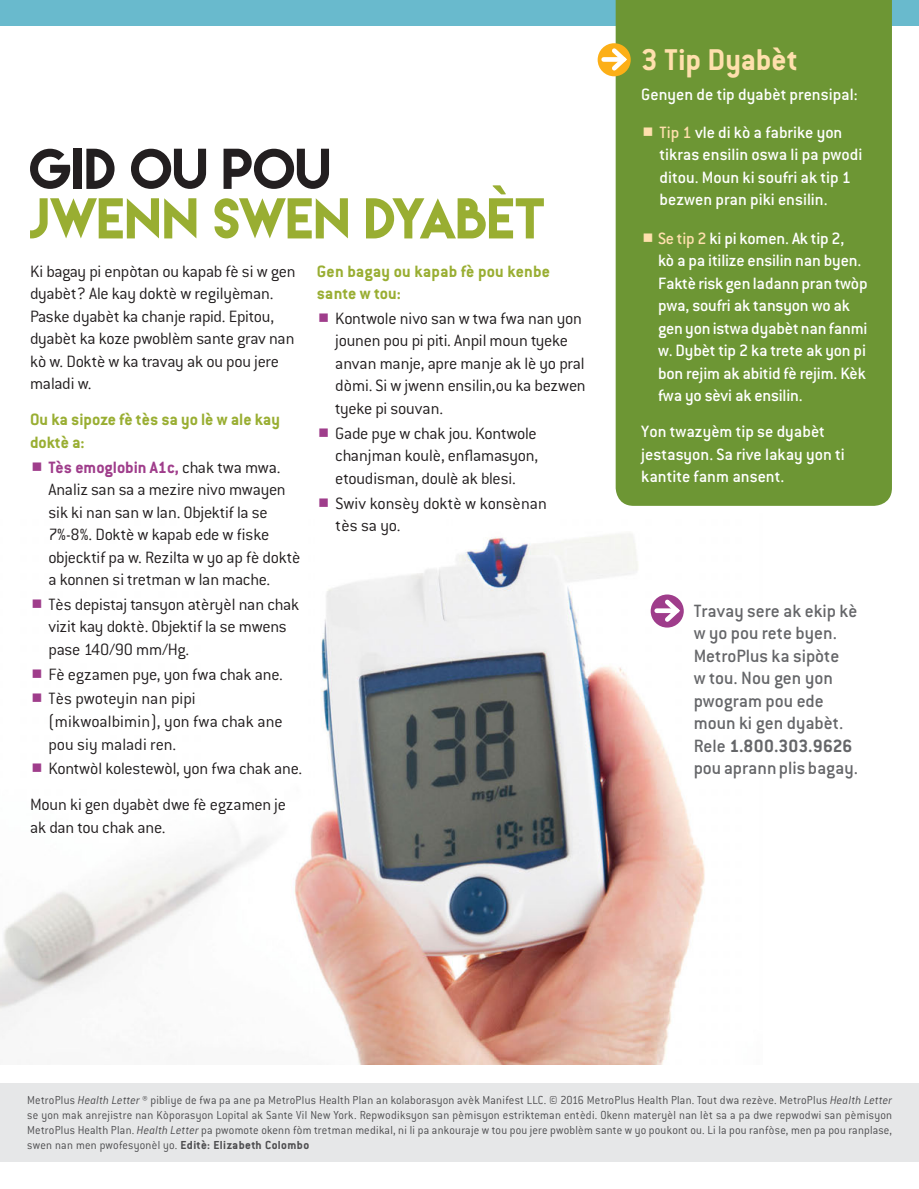
<style>
.page{position:relative;width:919px;height:1189px;background:#fff}
.page>*{position:absolute;margin:0;border:0;box-sizing:border-box;transform-origin:0 0}
.t1{font:700 54px "Conduit ITC";color:#99ae32}
.t2{font:51px "Lemon Milk";color:#99ae32}
.t3{font:51px "Lemon Milk";letter-spacing:.01em;color:#231f20}
.t4{font:700 33px "Conduit ITC";color:#ffe0ad}
.t5{font:500 19.5px/22.5px "Conduit ITC";color:#656669}
.t6{font:300 18px/22.5px "Conduit ITC";letter-spacing:-.015em;color:#231f20}
.t7{font:500 18px/22.5px "Conduit ITC";color:#fff}
.t8{font:700 18px/22.5px "Conduit ITC";color:#99ae32}
.t9{font:300 18px/22.5px "Conduit ITC";letter-spacing:.01em;color:#231f20}
.t10{font:300 12.75px/15px "Conduit ITC";letter-spacing:.015em;color:#4d4d4f;text-align:justify;scale:.95 1}
.s1{font-weight:700;color:#9f3d8b}
.s2{color:#ffe0ad}
.s3{font-weight:700}
.s4{font-style:italic}
</style>
<div class="page">
<img style="left:0;top:533px;width:705px;height:531px">
<div style="left:0;top:0;width:918px;height:26px;background:#69bacd"></div>
<div style="left:0;top:1082px;width:918px;height:79px;background:#e6e7e8"></div>
<svg style="left:650px;top:594px;width:33px;height:33px"></svg>
<div style="left:656px;top:608px;width:20px;height:5px;background:#fff"></div>
<svg style="left:660px;top:595px;width:23px;height:31px"></svg>
<div style="left:615px;top:0;width:276px;height:505px;background:#6d9634"></div>
<svg style="left:597px;top:43px;width:33px;height:33px"></svg>
<div style="left:603px;top:57px;width:20px;height:5px;background:#fff"></div>
<svg style="left:607px;top:44px;width:23px;height:31px"></svg>
<svg style="left:33px;top:599px;width:8px;height:8px"></svg>
<svg style="left:33px;top:669px;width:8px;height:8px"></svg>
<svg style="left:33px;top:693px;width:8px;height:9px"></svg>
<svg style="left:33px;top:763px;width:8px;height:9px"></svg>
<svg style="left:643px;top:127px;width:9px;height:9px"></svg>
<svg style="left:643px;top:233px;width:9px;height:8px"></svg>
<h2 class="t3" style="left:30px;top:143px;width:304px">GID OU POU</h2>
<h2 class="t2" style="left:30px;top:192px;width:519px">JWENN SWEN DYABET</h2>
<p class="t6" style="left:30px;top:260px;width:267px">Ki bagay pi enpòtan ou kapab fè si w gen dyabèt? Ale kay doktè w regilyèman.<br>Paske dyabèt ka chanje rapid. Epitou, dyabèt ka koze pwoblèm sante grav nan kò w. Doktè w ka travay ak ou pou jere maladi w.</p>
<p class="t8" style="left:30px;top:408px;width:251px">Ou ka sipoze fè tès sa yo lè w ale kay doktè a:</p>
<p class="t6" style="left:48px;top:455px;width:253px"><span class="s1">Tès emoglobin A1c,</span> chak twa mwa.<br>Analiz san sa a mezire nivo mwayen sik ki nan san w lan. Objektif la se<br>7%-8%. Doktè w kapab ede w fiske objecktif pa w. Rezilta w yo ap fè doktè a konnen si tretman w lan mache.</p>
<p class="t6" style="left:48px;top:593px;width:252px">Tès depistaj tansyon atèryèl nan chak vizit kay doktè. Objektif la se mwens pase 140/90 mm/Hg.</p>
<p class="t6" style="left:48px;top:661px;width:236px;line-height:24.8px">Fè egzamen pye, yon fwa chak ane.<br>Tès pwoteyin nan pipi</p>
<p class="t9" style="left:48px;top:710px;width:236px">(mikwoalbimin), yon fwa chak ane pou siy maladi ren.</p>
<p class="t6" style="left:30px;top:750px;width:273px;line-height:36px;text-indent:18px">Kontwòl kolestewòl, yon fwa chak ane.<br>Moun ki gen dyabèt dwe fè egzamen je</p>
<p class="t6" style="left:30px;top:815px;width:137px">ak dan tou chak ane.</p>
<h1 class="t1" style="left:488px;top:174px;width:28px">`</h1>
<p class="t8" style="left:317px;top:259px;width:234px">Gen bagay ou kapab fè pou kenbe sante w tou:</p>
<p class="t6" style="left:335px;top:307px;width:252px">Kontwole nivo san w twa fwa nan yon jounen pou pi piti. Anpil moun tyeke anvan manje, apre manje ak lè yo pral dòmi. Si w jwenn ensilin,ou ka bezwen tyeke pi souvan.</p>
<p class="t6" style="left:335px;top:422px;width:204px;text-align:justify">Gade pye w chak jou. Kontwole chanjman koulè, enflamasyon, etoudisman, doulè ak blesi.</p>
<p class="t6" style="left:335px;top:491px;width:213px">Swiv konsèy doktè w konsènan tès sa yo.</p>
<h3 class="t4" style="left:641px;top:41px;width:158px">3 Tip Dyabèt</h3>
<p class="t7" style="left:641px;top:75px;width:218px;line-height:38.2px;text-align:center">Genyen de tip dyabèt prensipal:<br><span class="s2">Tip 1</span> vle di kò a fabrike yon</p>
<p class="t7" style="left:659px;top:143px;width:204px">tikras ensilin oswa li pa pwodi ditou. Moun ki soufri ak tip 1 bezwen pran piki ensilin.</p>
<p class="t7" style="left:657px;top:226px;width:211px"><span class="s2">Se tip 2</span> ki pi komen. Ak tip 2,<br>kò a pa itilize ensilin nan byen.<br>Faktè risk gen ladann pran twòp pwa, soufri ak tansyon wo ak gen yon istwa dyabèt nan fanmi w. Dybèt tip 2 ka trete ak yon pi bon rejim ak abitid fè rejim. Kèk fwa yo sèvi ak ensilin.</p>
<p class="t7" style="left:641px;top:420px;width:205px">Yon twazyèm tip se dyabèt jestasyon. Sa rive lakay yon ti kantite fanm ansent.</p>
<p class="t5" style="left:693px;top:599px;width:166px">Travay sere ak ekip kè w yo pou rete byen.<br>MetroPlus ka sipòte<br>w tou. Nou gen yon pwogram pou ede moun ki gen dyabèt.<br>Rele <span class="s3">1.800.303.9626 </span>pou aprann plis bagay.</p>
<p class="t10" style="left:27px;top:1092px;width:911px">MetroPlus <span class="s4">Health Letter</span> ® pibliye de fwa pa ane pa MetroPlus Health Plan an kolaborasyon avèk Manifest LLC. © 2016 MetroPlus Health Plan. Tout dwa rezève. MetroPlus <span class="s4">Health Letter </span>se yon mak anrejistre nan Kòporasyon Lopital ak Sante Vil New York. Repwodiksyon san pèmisyon estrikteman entèdi. Okenn materyèl nan lèt sa a pa dwe repwodwi san pèmisyon MetroPlus Health Plan. <span class="s4">Health Letter</span> pa pwomote okenn fòm tretman medikal, ni li pa ankouraje w tou pou jere pwoblèm sante w yo poukont ou. Li la pou ranfòse, men pa pou ranplase, swen nan men pwofesyonèl yo. <span class="s3">Editè: Elizabeth Colombo</span></p>
</div>
